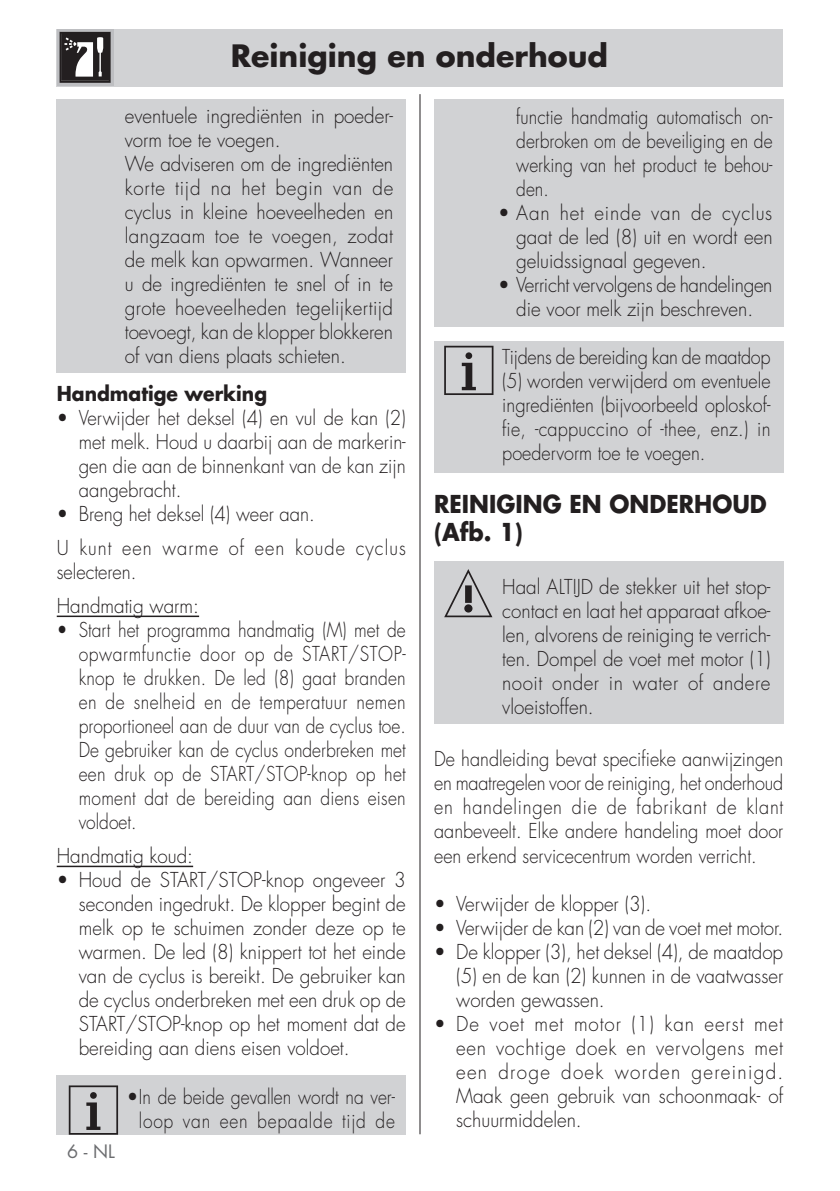
<style>
.page{position:relative;width:840px;height:1191px;background:#fff}
.page>*{position:absolute;margin:0;border:0;box-sizing:border-box;transform-origin:0 0}
.t1{font:700 30px "Futura";color:#231f20}
.t2{font:700 24px/28.8px "Futura";color:#231f20;scale:.94 1}
.t3{font:300 20px/24px "Futura";color:#231f20;text-align:justify;scale:.94 1}
.t4{font:300 20px/24px "Futura";color:#231f20;text-align:justify;scale:.87 1}
.t5{font:300 20px/24px "Futura";color:#231f20;text-align:justify;scale:.9 1}
.t6{font:300 20px/24px "Futura";color:#231f20;text-align:justify;scale:.92 1}
.t7{font:300 20px/34px "Futura";letter-spacing:.06em;color:#231f20;scale:.92 1}
.t8{font:300 20px/34px "Futura";color:#231f20;scale:.91 1}
.t9{font:700 20px "Futura";color:#231f20;scale:.94 1}
.t10{font:18px "Futura";color:#6c6d70}
</style>
<div class="page">
<hr style="left:419px;top:94px;width:1px;height:1040px;background:#231f20">
<div style="left:57px;top:29px;width:725px;height:58px;background:#d1d2d4"></div>
<div style="left:433px;top:561px;width:349px;height:163px;background:#d1d2d4"></div>
<div style="left:57px;top:1074px;width:349px;height:60px;background:#d1d2d4"></div>
<div style="left:433px;top:341px;width:349px;height:131px;background:#d1d2d4"></div>
<div style="left:57px;top:99px;width:349px;height:273px;background:#d1d2d4"></div>
<svg style="left:57px;top:29px;width:56px;height:57px"></svg>
<svg style="left:60px;top:32px;width:51px;height:51px;background:#5c5959"></svg>
<hr style="left:57px;top:615px;width:142px;height:2px;background:#231f20">
<hr style="left:57px;top:865px;width:136px;height:2px;background:#231f20">
<svg style="left:69px;top:1085px;width:49px;height:49px"></svg>
<div style="left:433px;top:99px;width:349px;height:228px;background:#d1d2d4"></div>
<svg style="left:444px;top:346px;width:49px;height:49px"></svg>
<svg style="left:444px;top:569px;width:48px;height:48px"></svg>
<h1 class="t1" style="left:231px;top:35px;width:378px">Reiniging en onderhoud</h1>
<p class="t4" style="left:516px;top:105px;width:296px">functie handmatig automatisch on&shy;derbroken om de beveiliging en de werking van het product te behou&shy;den.</p>
<p class="t3" style="left:516px;top:201px;width:274px;text-indent:-18px">• Aan het einde van de cyclus gaat de led (8) uit en wordt een geluidssignaal gegeven.</p>
<p class="t3" style="left:498px;top:273px;width:293px;text-align:center">• Verricht vervolgens de handelingen die voor melk zijn beschreven.</p>
<p class="t5" style="left:502px;top:345px;width:300px">Tijdens de bereiding kan de maatdop (5) worden verwijderd om eventuele ingrediënten (bijvoorbeeld oploskof&shy;fie, -cappuccino of -thee, enz.) in poedervorm toe te voegen.</p>
<p class="t2" style="left:434px;top:488px;width:355px">REINIGING EN ONDERHOUD (Afb. 1)</p>
<p class="t3" style="left:502px;top:574px;width:287px">Haal ALTIJD de stekker uit het stop&shy;contact en laat het apparaat afkoe&shy;len, alvorens de reiniging te verrich&shy;ten. Dompel de voet met motor (1) nooit onder in water of andere vloeistoffen.</p>
<p class="t5" style="left:434px;top:747px;width:389px">De handleiding bevat specifieke aanwijzingen en maatregelen voor de reiniging, het onderhoud en handelingen die de fabrikant de klant aanbeveelt. Elke andere handeling moet door een erkend servicecentrum worden verricht.</p>
<p class="t3" style="left:434px;top:891px;width:232px">• Verwijder de klopper (3).</p>
<p class="t3" style="left:434px;top:915px;width:372px">• Verwijder de kan (2) van de voet met motor.</p>
<p class="t3" style="left:456px;top:939px;width:349px;text-indent:-22px">• De klopper (3), het deksel (4), de maatdop (5) en de kan (2) kunnen in de vaatwasser worden gewassen.</p>
<p class="t3" style="left:456px;top:1011px;width:349px;text-indent:-22px">• De voet met motor (1) kan eerst met een vochtige doek en vervolgens met een droge doek worden gereinigd.<br>Maak geen gebruik van schoonmaak- of schuurmiddelen.</p>
<p class="t3" style="left:125px;top:104px;width:287px;text-align:left">eventuele ingrediënten in poeder&shy;vorm toe te voegen.<br>We adviseren om de ingrediënten korte tijd na het begin van de cyclus in kleine hoeveelheden en langzaam toe te voegen, zodat de melk kan opwarmen. Wanneer u de ingrediënten te snel of in te grote hoeveelheden tegelijkertijd toevoegt, kan de klopper blokkeren of van diens plaats schieten.</p>
<p class="t9" style="left:57px;top:380px;width:225px">Handmatige werking</p>
<p class="t6" style="left:79px;top:406px;width:357px;text-indent:-22px">• Verwijder het deksel (4) en vul de kan (2) met melk. Houd u daarbij aan de markerin&shy;gen die aan de binnenkant van de kan zijn aangebracht.</p>
<p class="t7" style="left:57px;top:497px;width:381px">• Breng het deksel (4) weer aan.<br>U kunt een warme of een koude cyclus</p>
<p class="t8" style="left:57px;top:555px;width:158px">selecteren.<br>Handmatig warm:</p>
<p class="t4" style="left:79px;top:618px;width:377px;text-indent:-22px">• Start het programma handmatig (M) met de opwarmfunctie door op de START/STOP&shy;knop te drukken. De led (8) gaat branden en de snelheid en de temperatuur nemen proportioneel aan de duur van de cyclus toe.<br>De gebruiker kan de cyclus onderbreken met een druk op de START/STOP-knop op het moment dat de bereiding aan diens eisen voldoet.</p>
<p class="t3" style="left:57px;top:844px;width:146px">Handmatig koud:</p>
<p class="t3" style="left:79px;top:868px;width:349px;text-indent:-22px">• Houd de START/STOP-knop ongeveer 3 seconden ingedrukt. De klopper begint de melk op te schuimen zonder deze op te warmen. De led (8) knippert tot het einde van de cyclus is bereikt. De gebruiker kan de cyclus onderbreken met een druk op de START/STOP-knop op het moment dat de bereiding aan diens eisen voldoet.</p>
<p class="t3" style="left:127px;top:1084px;width:287px;text-align:center">•In de beide gevallen wordt na ver&shy;loop van een bepaalde tijd de</p>
<p class="t10" style="left:67px;top:1139px;width:49px">6 - NL</p>
</div>
